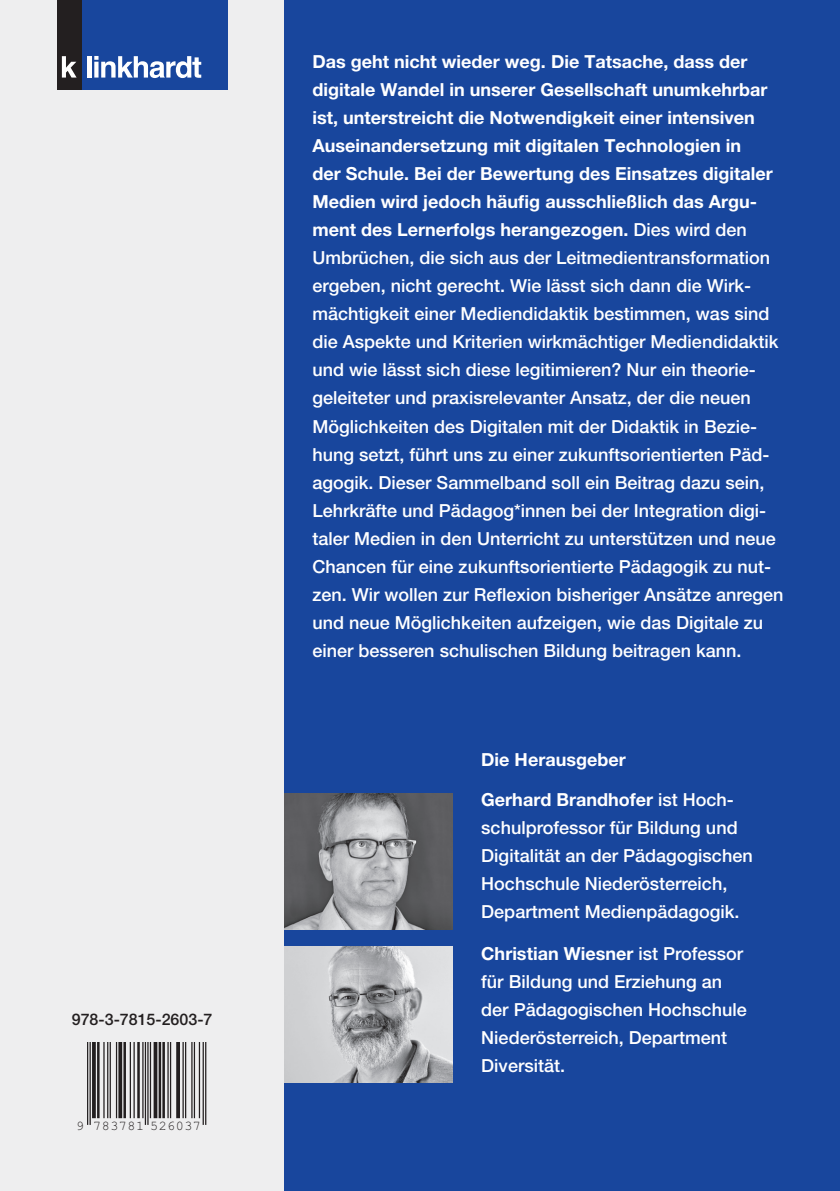
<style>
.page{position:relative;width:840px;height:1191px;background:#fff}
.page>*{position:absolute;margin:0;border:0;box-sizing:border-box;transform-origin:0 0}
.t1{font:500 18px/28px "Helvetica Neue LT Pro";color:#fff}
.t2{font:700 18px "Helvetica Neue LT Pro";color:#fff}
.t3{font:500 16px "Helvetica Neue LT Pro";color:#231f20}
.t4{font:13.4px "Arial";letter-spacing:.035em;color:#231f20}
.s1{font-weight:700}
</style>
<div class="page">
<div style="left:0;top:0;width:839px;height:1191px;background:#eeeeef"></div>
<div style="left:284px;top:0;width:555px;height:1191px;background:#18469d"></div>
<div style="left:57px;top:0;width:170px;height:90px;background:#18469d"></div>
<div style="left:57px;top:0;width:25px;height:90px;background:#231f20"></div>
<svg style="left:62px;top:56px;width:15px;height:22px"></svg>
<hr style="left:87px;top:56px;width:4px;height:22px;background:#fff">
<svg style="left:94px;top:56px;width:107px;height:22px"></svg>
<hr style="left:87px;top:1042px;width:1px;height:82px;background:#231f20">
<hr style="left:89px;top:1042px;width:2px;height:82px;background:#231f20">
<svg style="left:92px;top:1042px;width:4px;height:76px"></svg>
<hr style="left:97px;top:1042px;width:2px;height:76px;background:#231f20">
<hr style="left:103px;top:1042px;width:1px;height:76px;background:#231f20">
<hr style="left:107px;top:1042px;width:1px;height:76px;background:#231f20">
<hr style="left:110px;top:1042px;width:1px;height:76px;background:#231f20">
<hr style="left:116px;top:1042px;width:1px;height:76px;background:#231f20">
<svg style="left:118px;top:1042px;width:4px;height:76px"></svg>
<hr style="left:123px;top:1042px;width:3px;height:76px;background:#231f20">
<hr style="left:130px;top:1042px;width:1px;height:76px;background:#231f20">
<hr style="left:133px;top:1042px;width:2px;height:76px;background:#231f20">
<hr style="left:137px;top:1042px;width:3px;height:76px;background:#231f20">
<hr style="left:142px;top:1042px;width:1px;height:76px;background:#231f20">
<hr style="left:145px;top:1042px;width:1px;height:82px;background:#231f20">
<hr style="left:147px;top:1042px;width:1px;height:82px;background:#231f20">
<hr style="left:150px;top:1042px;width:1px;height:76px;background:#231f20">
<svg style="left:153px;top:1042px;width:4px;height:76px"></svg>
<hr style="left:158px;top:1042px;width:3px;height:76px;background:#231f20">
<hr style="left:162px;top:1042px;width:3px;height:76px;background:#231f20">
<hr style="left:167px;top:1042px;width:1px;height:76px;background:#231f20">
<hr style="left:170px;top:1042px;width:1px;height:76px;background:#231f20">
<svg style="left:176px;top:1042px;width:4px;height:76px"></svg>
<hr style="left:182px;top:1042px;width:2px;height:76px;background:#231f20">
<hr style="left:185px;top:1042px;width:1px;height:76px;background:#231f20">
<hr style="left:191px;top:1042px;width:1px;height:76px;background:#231f20">
<hr style="left:194px;top:1042px;width:1px;height:76px;background:#231f20">
<hr style="left:199px;top:1042px;width:1px;height:76px;background:#231f20">
<hr style="left:202px;top:1042px;width:2px;height:82px;background:#231f20">
<hr style="left:205px;top:1042px;width:1px;height:82px;background:#231f20">
<img style="left:284px;top:793px;width:168px;height:136px">
<img style="left:284px;top:946px;width:168px;height:136px">
<p class="t3" style="left:72px;top:1009px;width:142px">978-3-7815-2603-7</p>
<p class="t4" style="left:76px;top:1117px;width:126px">9 783781 526037</p>
<p class="t1" style="left:312px;top:48px;width:472px"><span class="s1">Das geht nicht wieder weg. Die Tatsache, dass der digitale Wandel in unserer Gesellschaft unumkehrbar ist, unterstreicht die Notwendigkeit einer intensiven Auseinandersetzung mit digitalen Technologien in<br>der Schule. Bei der Bewertung des Einsatzes digitaler Medien wird jedoch häufig ausschließlich das Argu&shy;ment des Lernerfolgs herangezogen.</span> Dies wird den Umbrüchen, die sich aus der Leitmedientransformation ergeben, nicht gerecht. Wie lässt sich dann die Wirk&shy;mächtigkeit einer Mediendidaktik bestimmen, was sind die Aspekte und Kriterien wirkmächtiger Mediendidaktik und wie lässt sich diese legitimieren? Nur ein theorie&shy;geleiteter und praxisrelevanter Ansatz, der die neuen Möglichkeiten des Digitalen mit der Didaktik in Bezie&shy;hung setzt, führt uns zu einer zukunftsorientierten Päd&shy;agogik. Dieser Sammelband soll ein Beitrag dazu sein, Lehrkräfte und Pädagog*innen bei der Integration digi&shy;taler Medien in den Unterricht zu unterstützen und neue Chancen für eine zukunftsorientierte Pädagogik zu nut&shy;zen. Wir wollen zur Reflexion bisheriger Ansätze anregen und neue Möglichkeiten aufzeigen, wie das Digitale zu einer besseren schulischen Bildung beitragen kann.</p>
<p class="t2" style="left:481px;top:748px;width:146px">Die Herausgeber</p>
<p class="t1" style="left:481px;top:785px;width:273px"><span class="s1">Gerhard Brandhofer</span> ist Hoch&shy;schulprofessor für Bildung und<br>Digitalität an der Pädagogischen<br>Hochschule Niederösterreich,<br>Department Me dien pädagogik.</p>
<p class="t1" style="left:481px;top:939px;width:267px"><span class="s1">Christian Wiesner</span> ist Professor für Bildung und Erziehung an der Pädagogischen Hochschule<br>Niederösterreich, Department<br>Diversität.</p>
</div>
